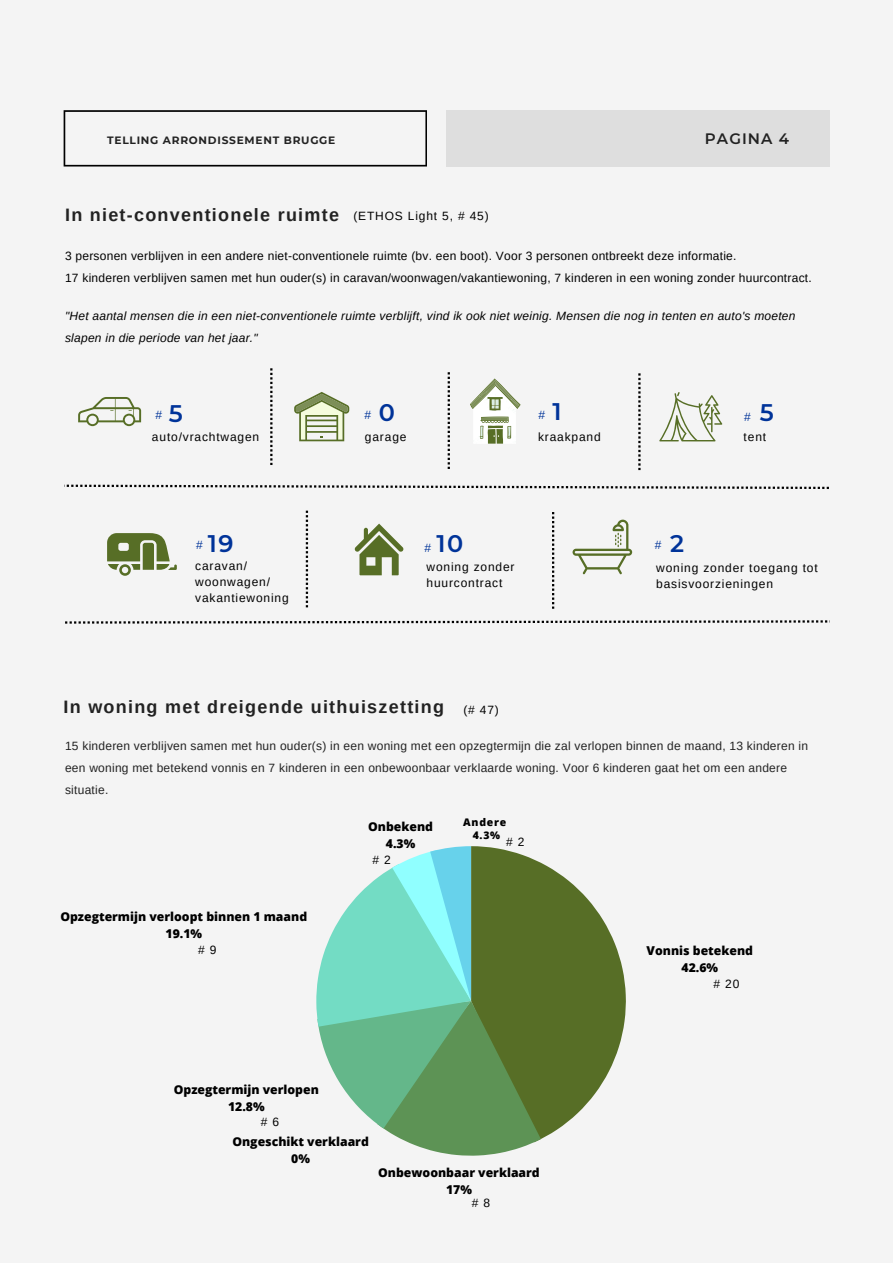
<style>
.page{position:relative;width:893px;height:1264px;background:#fff}
.page>*{position:absolute;margin:0;border:0;box-sizing:border-box;transform-origin:0 0}
.t1{font:600 24px "Montserrat";color:#039}
.t2{font:700 18px "Arimo";letter-spacing:.07em;color:#222}
.t3{font:600 15.15px "Montserrat";letter-spacing:.07em;color:#222}
.t4{font:800 12.15px/16.6px "Open Sans";color:#000;text-align:center}
.t5{font:12px/21.8px "Arimo";letter-spacing:.02em;color:#000}
.t6{font:12px/22px "Arimo";letter-spacing:.02em;color:#222}
.t7{font:italic 12px/21.8px "Arimo";letter-spacing:.02em;color:#000}
.t8{font:12px/16px "Arimo";letter-spacing:.07em;color:#000}
.t9{font:12px "Arimo";color:#039}
.t10{font:700 10.65px "Montserrat";letter-spacing:.07em;color:#222}
.t11{font:800 10.5px/14px "Open Sans";letter-spacing:.07em;color:#000;text-align:center}
</style>
<div class="page">
<div style="left:0;top:0;width:892px;height:1262px;background:#f4f4f4"></div>
<svg style="left:64px;top:110px;width:363px;height:56px"></svg>
<div style="left:446px;top:110px;width:383px;height:56px;background:#dedede"></div>
<svg style="left:65px;top:620px;width:763px;height:3px"></svg>
<svg style="left:541px;top:863px;width:84px;height:276px;fill:#576e26"></svg>
<svg style="left:316px;top:846px;width:225px;height:309px"></svg>
<svg style="left:64px;top:484px;width:764px;height:5px"></svg>
<svg style="left:270px;top:368px;width:2px;height:97px"></svg>
<svg style="left:306px;top:510px;width:2px;height:97px"></svg>
<svg style="left:78px;top:397px;width:63px;height:29px"></svg>
<svg style="left:294px;top:392px;width:55px;height:49px"></svg>
<svg style="left:659px;top:392px;width:63px;height:49px"></svg>
<svg style="left:354px;top:523px;width:49px;height:52px"></svg>
<svg style="left:447px;top:372px;width:3px;height:97px"></svg>
<svg style="left:572px;top:519px;width:60px;height:55px"></svg>
<svg style="left:107px;top:533px;width:70px;height:42px"></svg>
<svg style="left:470px;top:378px;width:50px;height:65px"></svg>
<svg style="left:638px;top:373px;width:2px;height:97px"></svg>
<svg style="left:552px;top:512px;width:2px;height:96px"></svg>
<p class="t10" style="left:107px;top:134px;width:230px">TELLING ARRONDISSEMENT BRUGGE</p>
<h2 class="t2" style="left:65px;top:204px;width:275px">In niet-conventionele ruimte</h2>
<p class="t8" style="left:353px;top:208px;width:137px">(ETHOS Light 5, # 45)</p>
<p class="t3" style="left:705px;top:129px;width:86px">PAGINA 4</p>
<p class="t5" style="left:65px;top:245px;width:748px">3 personen verblijven in een andere niet-conventionele ruimte (bv. een boot). Voor 3 personen ontbreekt deze informatie.<br>17 kinderen verblijven samen met hun ouder(s) in caravan/woonwagen/vakantiewoning, 7 kinderen in een woning zonder huurcontract.</p>
<p class="t7" style="left:65px;top:305px;width:732px">"Het aantal mensen die in een niet-conventionele ruimte verblijft, vind ik ook niet weinig. Mensen die nog in tenten en auto's moeten slapen in die periode van het jaar."</p>
<h1 class="t1" style="left:552px;top:397px;width:11px">1</h1>
<p class="t8" style="left:538px;top:429px;width:64px">kraakpand</p>
<h1 class="t1" style="left:379px;top:398px;width:18px">0</h1>
<h1 class="t1" style="left:759px;top:398px;width:16px">5</h1>
<p class="t5" style="left:365px;top:425px;width:43px">garage</p>
<p class="t5" style="left:743px;top:425px;width:24px">tent</p>
<h1 class="t1" style="left:169px;top:399px;width:16px">5</h1>
<p class="t8" style="left:152px;top:429px;width:109px">auto/vrachtwagen</p>
<p class="t9" style="left:155px;top:408px;width:8px">#</p>
<p class="t9" style="left:364px;top:408px;width:8px">#</p>
<p class="t9" style="left:538px;top:408px;width:8px">#</p>
<p class="t9" style="left:744px;top:410px;width:8px">#</p>
<h1 class="t1" style="left:208px;top:529px;width:27px">19</h1>
<h1 class="t1" style="left:670px;top:529px;width:15px">2</h1>
<p class="t8" style="left:656px;top:560px;width:163px">woning zonder toegang tot basisvoorzieningen</p>
<h1 class="t1" style="left:436px;top:529px;width:28px">10</h1>
<p class="t8" style="left:426px;top:558px;width:90px">woning zonder huurcontract</p>
<p class="t9" style="left:196px;top:538px;width:8px">#</p>
<p class="t9" style="left:424px;top:541px;width:8px">#</p>
<p class="t9" style="left:654px;top:538px;width:8px">#</p>
<p class="t8" style="left:195px;top:557px;width:95px">caravan/ woonwagen/ vakantiewoning</p>
<h2 class="t2" style="left:64px;top:697px;width:382px">In woning met dreigende uithuiszetting</h2>
<p class="t5" style="left:463px;top:698px;width:37px">(# 47)</p>
<p class="t6" style="left:65px;top:734px;width:744px">15 kinderen verblijven samen met hun ouder(s) in een woning met een opzegtermijn die zal verlopen binnen de maand, 13 kinderen in een woning met betekend vonnis en 7 kinderen in een onbewoonbaar verklaarde woning. Voor 6 kinderen gaat het om een andere situatie.</p>
<p class="t4" style="left:60px;top:908px;width:248px">Opzegtermijn verloopt binnen 1 maand<br>19.1%</p>
<p class="t5" style="left:198px;top:938px;width:20px"># 9</p>
<p class="t4" style="left:368px;top:818px;width:66px">Onbekend<br>4.3%</p>
<p class="t5" style="left:372px;top:848px;width:20px"># 2</p>
<p class="t11" style="left:463px;top:814px;width:44px">Andere<br>4.3%</p>
<p class="t5" style="left:506px;top:830px;width:20px"># 2</p>
<p class="t4" style="left:174px;top:1081px;width:147px">Opzegtermijn verlopen<br>12.8%</p>
<p class="t5" style="left:261px;top:1110px;width:20px"># 6</p>
<p class="t4" style="left:232px;top:1132px;width:138px">Ongeschikt verklaard<br>0%</p>
<p class="t4" style="left:378px;top:1164px;width:163px">Onbewoonbaar verklaard<br>17%</p>
<p class="t5" style="left:472px;top:1192px;width:20px"># 8</p>
<p class="t4" style="left:646px;top:942px;width:108px">Vonnis betekend<br>42.6%</p>
<p class="t5" style="left:713px;top:973px;width:27px"># 20</p>
</div>
